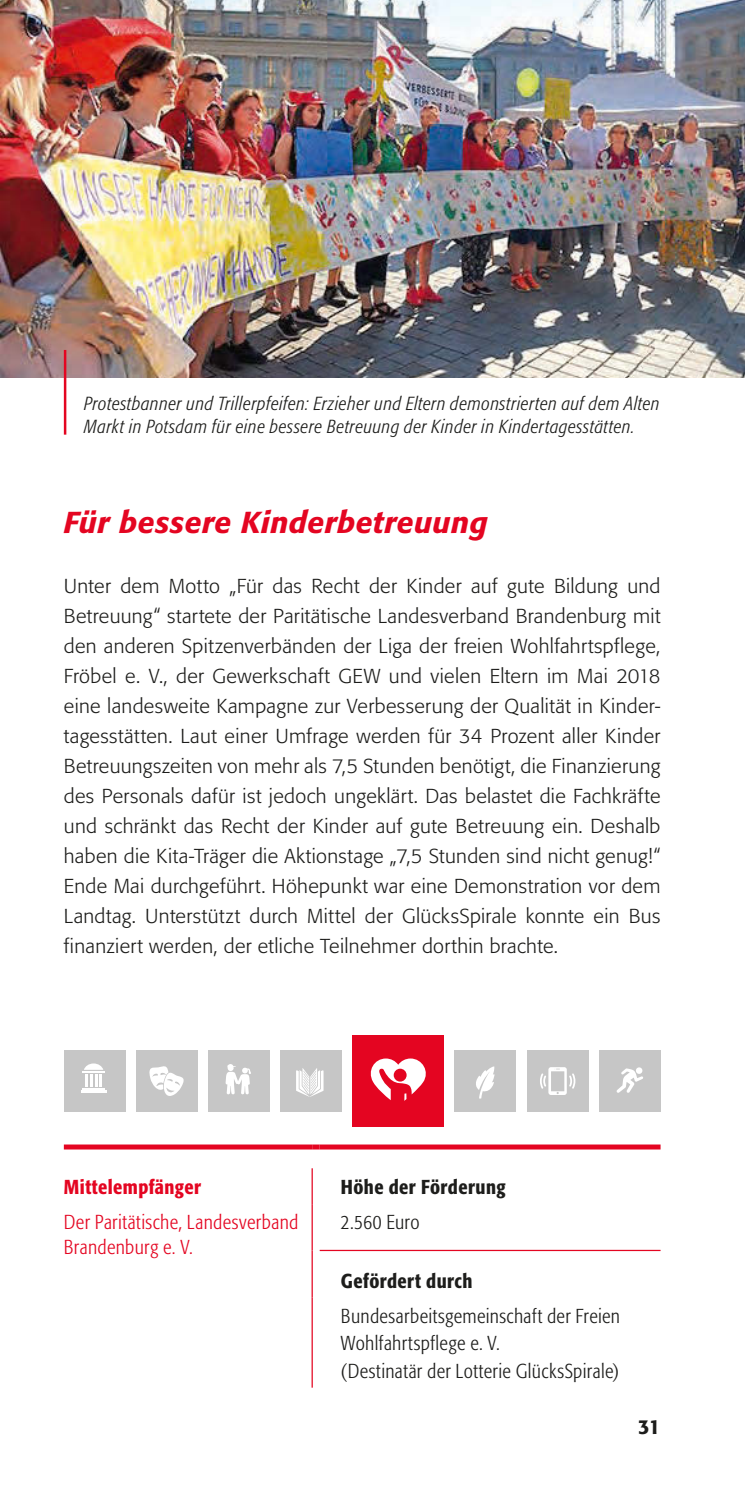
<style>
.page{position:relative;width:745px;height:1489px;background:#fff}
.page>*{position:absolute;margin:0;border:0;box-sizing:border-box;transform-origin:0 0}
.t1{font:italic 500 30px "Formata";letter-spacing:.015em;color:#e40521}
.t2{font:300 20px/30px "Formata";letter-spacing:.015em;color:#1d1d1b;text-align:justify}
.t3{font:300 condensed 20px/27.5px "Formata";letter-spacing:.02em;color:#1d1d1b}
.t4{font:300 condensed 20px/25px "Formata";letter-spacing:.02em;color:#e40521}
.t5{font:500 condensed 20px "Formata";letter-spacing:.02em;color:#1d1d1b}
.t6{font:500 condensed 20px "Formata";letter-spacing:.025em;color:#e40521}
.t7{font:500 20px "Formata";color:#1d1d1b}
.t8{font:italic 300 condensed 18.75px/23.8px "Formata";letter-spacing:.03em;color:#1d1d1b}
</style>
<div class="page">
<div style="left:352px;top:1035px;width:92px;height:91px;background:#e40521"></div>
<svg style="left:370px;top:1058px;width:56px;height:42px"></svg>
<div style="left:64px;top:1050px;width:61px;height:61px;background:#c6c6c6"></div>
<hr style="left:81px;top:1090px;width:25px;height:3px;background:#fff">
<hr style="left:82px;top:1087px;width:23px;height:2px;background:#fff">
<hr style="left:82px;top:1070px;width:23px;height:2px;background:#fff">
<svg style="left:84px;top:1063px;width:19px;height:23px"></svg>
<div style="left:454px;top:1050px;width:62px;height:61px;background:#c6c6c6"></div>
<svg style="left:476px;top:1066px;width:18px;height:32px"></svg>
<div style="left:598px;top:1050px;width:62px;height:61px;background:#c6c6c6"></div>
<svg style="left:616px;top:1067px;width:27px;height:25px"></svg>
<div style="left:526px;top:1050px;width:62px;height:61px;background:#c6c6c6"></div>
<svg style="left:540px;top:1067px;width:35px;height:27px"></svg>
<div style="left:136px;top:1050px;width:61px;height:61px;background:#c6c6c6"></div>
<svg style="left:149px;top:1066px;width:35px;height:29px"></svg>
<div style="left:208px;top:1050px;width:61px;height:61px;background:#c6c6c6"></div>
<svg style="left:225px;top:1064px;width:26px;height:30px"></svg>
<div style="left:280px;top:1050px;width:62px;height:61px;background:#c6c6c6"></div>
<svg style="left:296px;top:1068px;width:27px;height:28px"></svg>
<img style="left:1px;top:0;width:743px;height:378px">
<div style="left:64px;top:1144px;width:248px;height:5px;background:#e40521"></div>
<hr style="left:311px;top:1168px;width:1px;height:36px;background:#e40521">
<hr style="left:311px;top:1204px;width:1px;height:46px;background:#e40521">
<hr style="left:311px;top:1250px;width:1px;height:47px;background:#e40521">
<hr style="left:311px;top:1297px;width:1px;height:90px;background:#e40521">
<hr style="left:319px;top:1249px;width:341px;height:1px;background:#e40521">
<svg style="left:312px;top:1144px;width:7px;height:5px"></svg>
<div style="left:319px;top:1144px;width:341px;height:5px;background:#e40521"></div>
<hr style="left:64px;top:350px;width:2px;height:84px;background:#e40521">
<p class="t8" style="left:84px;top:391px;width:577px">Protestbanner und Trillerpfeifen: Erzieher und Eltern demonstrierten auf dem Alten<br>Markt in Potsdam für eine bessere Betreuung der Kinder in Kindertagesstätten.</p>
<h1 class="t1" style="left:64px;top:504px;width:425px">Für bessere Kinderbetreuung</h1>
<p class="t2" style="left:64px;top:571px;width:597px">Unter dem Motto „Für das Recht der Kinder auf gute Bildung und Betreuung“ startete der Paritätische Landesverband Brandenburg mit den anderen Spitzenverbänden der Liga der freien Wohlfahrtspflege, Fröbel e. V., der Gewerkschaft GEW und vielen Eltern im Mai 2018 eine landesweite Kampagne zur Verbesserung der Qualität in Kinder&shy;tagesstätten. Laut einer Umfrage werden für 34 Prozent aller Kinder Betreuungszeiten von mehr als 7,5 Stunden benötigt, die Finanzierung des Personals dafür ist jedoch ungeklärt. Das belastet die Fachkräfte und schränkt das Recht der Kinder auf gute Betreuung ein. Deshalb haben die Kita-Träger die Aktionstage „7,5 Stunden sind nicht genug!“ Ende Mai durchgeführt. Höhepunkt war eine Demonstration vor dem Landtag. Unterstützt durch Mittel der GlücksSpirale konnte ein Bus finanziert werden, der etliche Teilnehmer dorthin brachte.</p>
<p class="t6" style="left:64px;top:1174px;width:139px">Mittelempfänger</p>
<p class="t5" style="left:341px;top:1174px;width:166px">Höhe der Förderung</p>
<p class="t4" style="left:64px;top:1209px;width:236px">Der Paritätische, Landesverband<br>Brandenburg e. V.</p>
<p class="t3" style="left:341px;top:1208px;width:80px">2.560 Euro</p>
<p class="t5" style="left:341px;top:1268px;width:133px">Gefördert durch</p>
<p class="t3" style="left:341px;top:1301px;width:280px">Bundesarbeitsgemeinschaft der Freien<br>Wohlfahrtspflege e. V.<br>(Destinatär der Lotterie GlücksSpirale)</p>
<p class="t7" style="left:637px;top:1414px;width:24px">31</p>
</div>
